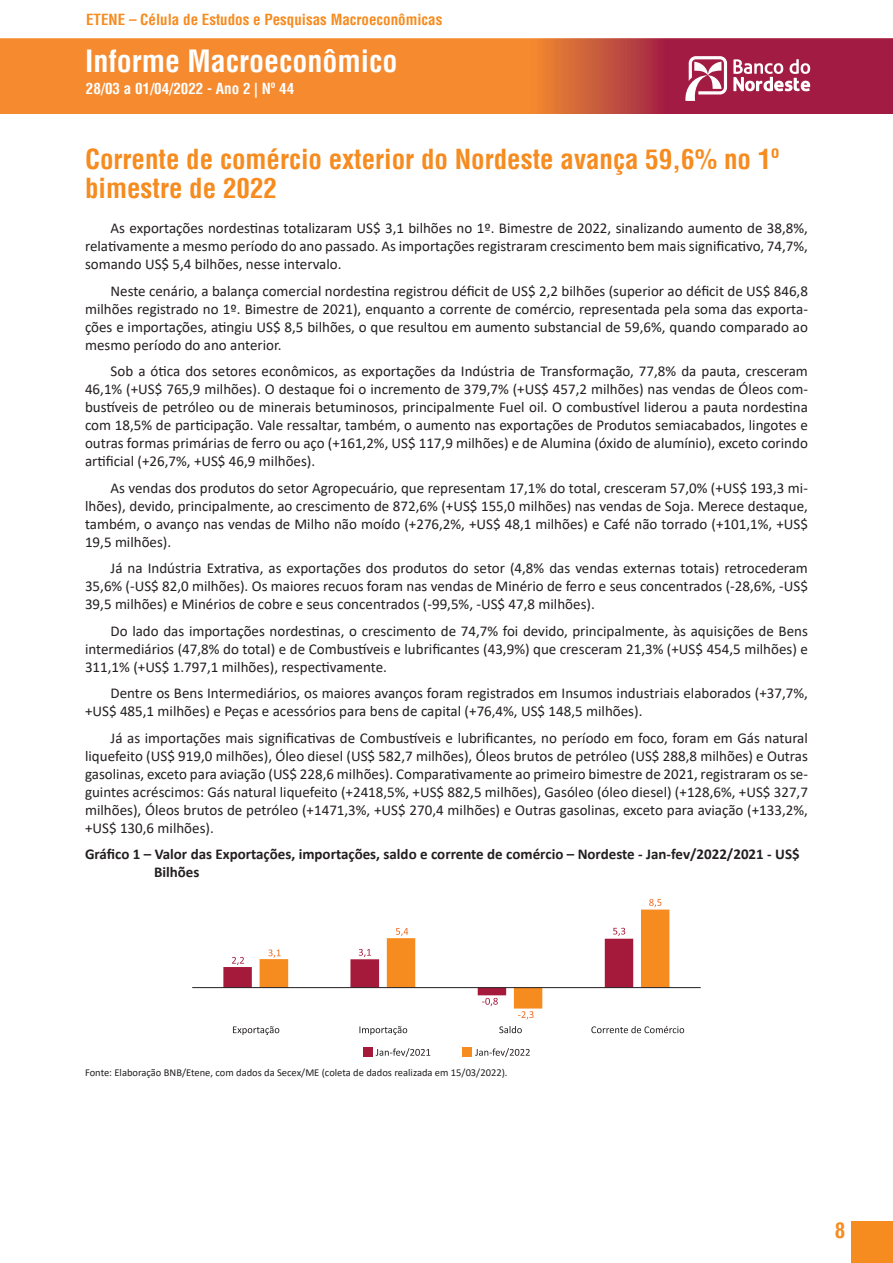
<style>
.page{position:relative;width:893px;height:1263px;background:#fff}
.page>*{position:absolute;margin:0;border:0;box-sizing:border-box;transform-origin:0 0}
.t1{font:700 condensed 30px "Helvetica";color:#fff}
.IMS_Tit_02{font:700 condensed 27px/29.1px "Helvetica";color:#f68b1f}
.t2{font:700 condensed 21px "Helvetica";color:#f68b1f}
.IMS_Corpo{font:15px/18px "Calibri";color:#231f20;text-align:justify}
.IMS_Tit_Fig_Graf{font:700 15px/18px "Calibri";color:#231f20}
.t3{font:700 condensed 15px "Helvetica";color:#f68b1f}
.t4{font:700 condensed 15px "Helvetica";color:#fff}
.IMS_Fonte{font:10.5px "Calibri";color:#231f20}
</style>
<div class="page">
<img style="left:0;top:38px;width:893px;height:76px">
<svg style="left:684px;top:56px;width:43px;height:45px"></svg>
<svg style="left:733px;top:59px;width:77px;height:32px"></svg>
<div style="left:851px;top:1221px;width:42px;height:42px;background:#f68b1f"></div>
<svg style="left:223px;top:899px;width:461px;height:136px"></svg>
<hr style="left:192px;top:987px;width:509px;height:1px;background:#231f20">
<svg style="left:376px;top:1048px;width:54px;height:9px"></svg>
<svg style="left:475px;top:1048px;width:55px;height:9px"></svg>
<div style="left:363px;top:1047px;width:10px;height:10px;background:#a5193b"></div>
<div style="left:462px;top:1047px;width:10px;height:10px;background:#f68b1f"></div>
<p class="t3" style="left:86px;top:10px;width:358px">ETENE – Célula de Estudos e Pesquisas Macroeconômicas</p>
<h1 class="t1" style="left:85px;top:43px;width:314px">Informe Macroeconômico</h1>
<p class="t4" style="left:86px;top:79px;width:210px">28/03 a 01/04/2022 - Ano 2 | Nº 44</p>
<p class="IMS_Tit_02" style="left:85px;top:145px;width:696px">Corrente de comércio exterior do Nordeste avança 59,6% no 1º bimestre de 2022</p>
<p class="IMS_Corpo" style="left:85px;top:219px;width:724px;text-indent:26px">As exportações nordestinas totalizaram US$ 3,1 bilhões no 1º. Bimestre de 2022, sinalizando aumento de 38,8%, relativamente a mesmo período do ano passado. As importações registraram crescimento bem mais significativo, 74,7%, somando US$ 5,4 bilhões, nesse intervalo.</p>
<p class="IMS_Corpo" style="left:85px;top:281px;width:724px;text-indent:26px">Neste cenário, a balança comercial nordestina registrou déficit de US$ 2,2 bilhões (superior ao déficit de US$ 846,8 milhões registrado no 1º. Bimestre de 2021), enquanto a corrente de comércio, representada pela soma das exporta&shy;ções e importações, atingiu US$ 8,5 bilhões, o que resultou em aumento substancial de 59,6%, quando comparado ao mesmo período do ano anterior.</p>
<p class="IMS_Corpo" style="left:85px;top:362px;width:724px;text-indent:26px">Sob a ótica dos setores econômicos, as exportações da Indústria de Transformação, 77,8% da pauta, cresceram 46,1% (+US$ 765,9 milhões). O destaque foi o incremento de 379,7% (+US$ 457,2 milhões) nas vendas de Óleos com&shy;bustíveis de petróleo ou de minerais betuminosos, principalmente Fuel oil. O combustível liderou a pauta nordestina com 18,5% de participação. Vale ressaltar, também, o aumento nas exportações de Produtos semiacabados, lingotes e outras formas primárias de ferro ou aço (+161,2%, US$ 117,9 milhões) e de Alumina (óxido de alumínio), exceto corindo artificial (+26,7%, +US$ 46,9 milhões).</p>
<p class="IMS_Corpo" style="left:85px;top:478px;width:724px;text-indent:26px">As vendas dos produtos do setor Agropecuário, que representam 17,1% do total, cresceram 57,0% (+US$ 193,3 mi&shy;lhões), devido, principalmente, ao crescimento de 872,6% (+US$ 155,0 milhões) nas vendas de Soja. Merece destaque, também, o avanço nas vendas de Milho não moído (+276,2%, +US$ 48,1 milhões) e Café não torrado (+101,1%, +US$ 19,5 milhões).</p>
<p class="IMS_Corpo" style="left:85px;top:559px;width:724px;text-indent:26px">Já na Indústria Extrativa, as exportações dos produtos do setor (4,8% das vendas externas totais) retrocederam 35,6% (-US$ 82,0 milhões). Os maiores recuos foram nas vendas de Minério de ferro e seus concentrados (-28,6%, -US$ 39,5 milhões) e Minérios de cobre e seus concentrados (-99,5%, -US$ 47,8 milhões).</p>
<p class="IMS_Corpo" style="left:85px;top:621px;width:724px;text-indent:26px">Do lado das importações nordestinas, o crescimento de 74,7% foi devido, principalmente, às aquisições de Bens intermediários (47,8% do total) e de Combustíveis e lubrificantes (43,9%) que cresceram 21,3% (+US$ 454,5 milhões) e 311,1% (+US$ 1.797,1 milhões), respectivamente.</p>
<p class="IMS_Corpo" style="left:85px;top:684px;width:724px;text-indent:26px">Dentre os Bens Intermediários, os maiores avanços foram registrados em Insumos industriais elaborados (+37,7%, +US$ 485,1 milhões) e Peças e acessórios para bens de capital (+76,4%, US$ 148,5 milhões).</p>
<p class="IMS_Corpo" style="left:85px;top:728px;width:724px;text-indent:26px">Já as importações mais significativas de Combustíveis e lubrificantes, no período em foco, foram em Gás natural liquefeito (US$ 919,0 milhões), Óleo diesel (US$ 582,7 milhões), Óleos brutos de petróleo (US$ 288,8 milhões) e Outras gasolinas, exceto para aviação (US$ 228,6 milhões). Comparativamente ao primeiro bimestre de 2021, registraram os se&shy;guintes acréscimos: Gás natural liquefeito (+2418,5%, +US$ 882,5 milhões), Gasóleo (óleo diesel) (+128,6%, +US$ 327,7 milhões), Óleos brutos de petróleo (+1471,3%, +US$ 270,4 milhões) e Outras gasolinas, exceto para aviação (+133,2%, +US$ 130,6 milhões).</p>
<p class="IMS_Tit_Fig_Graf" style="left:154px;top:845px;width:647px;text-indent:-69px">Gráfico 1 – Valor das Exportações, importações, saldo e corrente de comércio – Nordeste - Jan-fev/2022/2021 - US$<br>Bilhões</p>
<p class="IMS_Fonte" style="left:85px;top:1065px;width:424px">Fonte: Elaboração BNB/Etene, com dados da Secex/ME (coleta de dados realizada em 15/03/2022).</p>
<h3 class="t2" style="left:835px;top:1217px;width:12px">8</h3>
</div>
